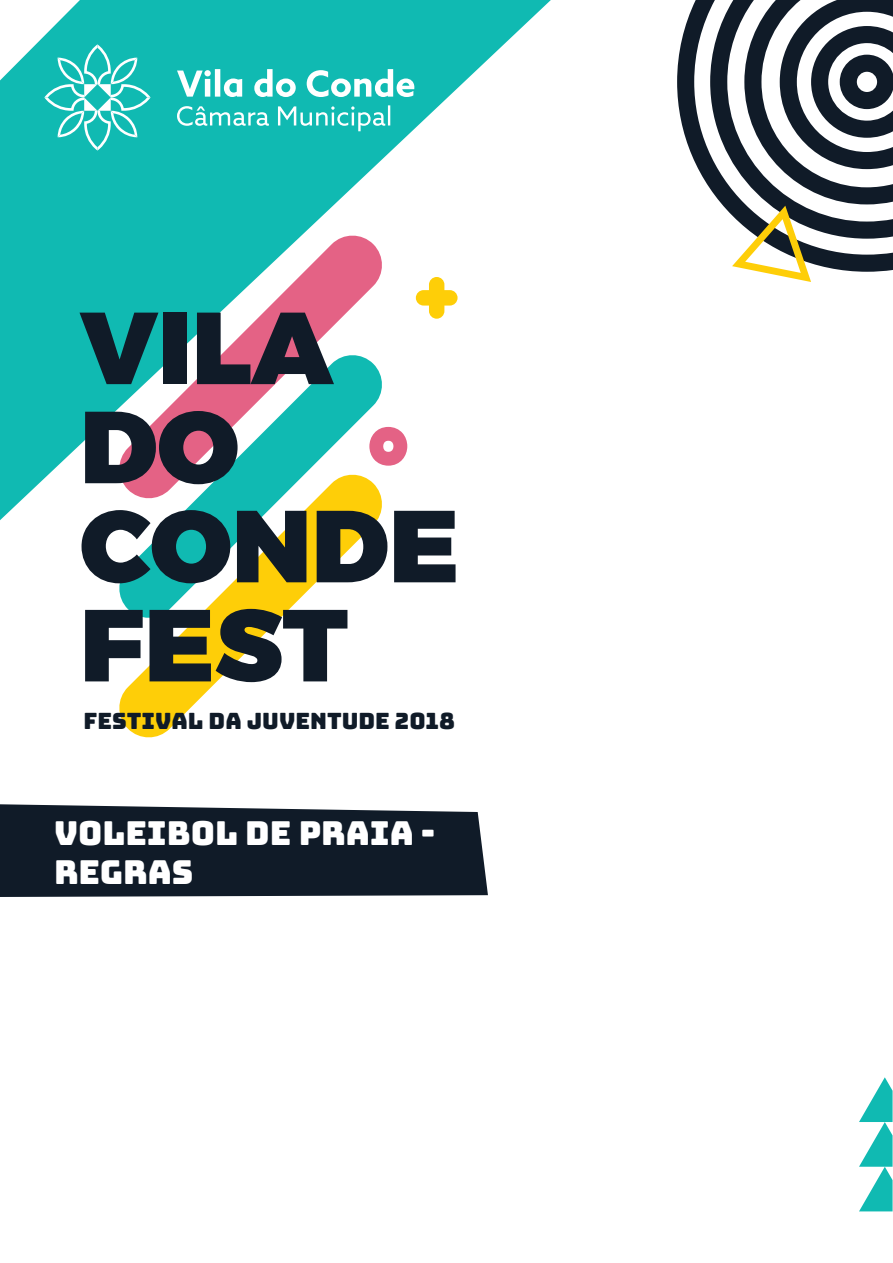
<style>
.page{position:relative;width:893px;height:1263px;background:#fff}
.page>*{position:absolute;margin:0;border:0;box-sizing:border-box;transform-origin:0 0}
.t1{font:900 102px/99.1px "Montserrat";color:#101b28}
.t2{font:33px/39.6px "Bungee";color:#fff}
.t3{font:22.5px "Bungee";color:#101b28}
</style>
<div class="page">
<svg style="left:859px;top:1077px;width:34px;height:134px"></svg>
<svg style="left:677px;top:0;width:33px;height:189px"></svg>
<svg style="left:710px;top:0;width:183px;height:282px"></svg>
<svg style="left:0;top:0;width:551px;height:520px;fill:#10bab2"></svg>
<svg style="left:177px;top:105px;width:213px;height:26px;background:#42c8c2"></svg>
<svg style="left:177px;top:69px;width:237px;height:28px"></svg>
<svg style="left:44px;top:44px;width:107px;height:107px;background:#3cc6c0"></svg>
<svg style="left:416px;top:277px;width:42px;height:42px"></svg>
<svg style="left:385px;top:427px;width:22px;height:39px"></svg>
<svg style="left:116px;top:501px;width:269px;height:237px"></svg>
<svg style="left:116px;top:233px;width:269px;height:268px"></svg>
<svg style="left:0;top:804px;width:488px;height:93px;background:#1f2935"></svg>
<h1 class="t1" style="left:80px;top:290px;width:381px">VILA<br>DO<br>CONDE<br>FEST</h1>
<p class="t3" style="left:84px;top:708px;width:373px">FESTIVAL DA JUVENTUDE 2018</p>
<h2 class="t2" style="left:54px;top:814px;width:383px">VOLEIBOL DE PRAIA -<br>REGRAS</h2>
</div>
